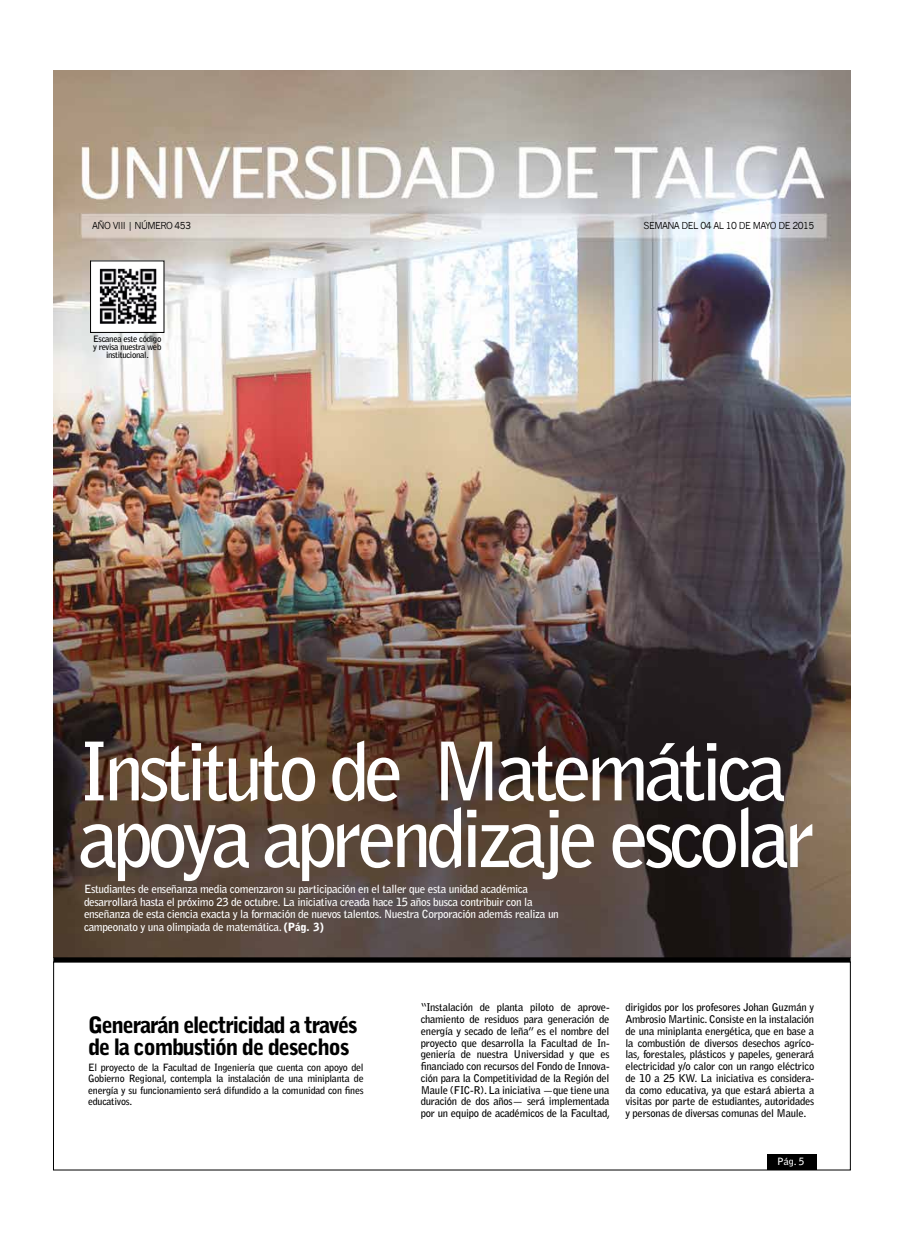
<style>
.page{position:relative;width:904px;height:1241px;background:#fff}
.page>*{position:absolute;margin:0;border:0;box-sizing:border-box;transform-origin:0 0}
.t1{font:700 80.12px/66.6px "Bell Gothic Std";letter-spacing:-.07em;color:#fff}
.t2{font:900 22.5px/22.5px "Bell Gothic Std";letter-spacing:-.06em;color:#000}
.t3{font:700 11.25px/12.5px "Bell Gothic Std";letter-spacing:-.03em;color:#fff}
.t4{font:700 10.62px/11.8px "Bell Gothic Std";letter-spacing:-.025em;color:#000;text-align:justify}
.t5{font:700 10px/11.2px "Bell Gothic Std";letter-spacing:-.025em;color:#000;text-align:justify}
.t6{font:700 10px "Bell Gothic Std";color:#fff}
.t7{font:9.38px "News Gothic";letter-spacing:-.06em;color:#000}
.t8{font:700 8.75px/8.1px "Bell Gothic Std";letter-spacing:-.04em;color:#000;text-align:center}
.s1{font-weight:900}
</style>
<div class="page">
<img style="left:53px;top:71px;width:797px;height:886px">
<div style="left:53px;top:957px;width:797px;height:5px;background:#000"></div>
<div style="left:766px;top:1153px;width:50px;height:16px;background:#000"></div>
<img style="left:92px;top:262px;width:70px;height:69px">
<div style="left:90px;top:260px;width:74px;height:73px;border:1px solid #000"></div>
<p class="t7" style="left:92px;top:220px;width:100px">AÑO VIII | NÚMERO 453</p>
<p class="t8" style="left:93px;top:335px;width:70px">Escanea este código y revisa nuestra web institucional.</p>
<p class="t7" style="left:643px;top:220px;width:172px">SEMANA DEL 04 AL 10 DE MAYO DE 2015</p>
<h1 class="t1" style="left:79px;top:738px;width:738px">Instituto de Matemática apoya aprendizaje escolar</h1>
<p class="t3" style="left:84px;top:883px;width:476px">Estudiantes de enseñanza media comenzaron su participación en el taller que esta unidad académica desarrollará hasta el próximo 23 de octubre. La iniciativa creada hace 15 años busca contribuir con la enseñanza de esta ciencia exacta y la formación de nuevos talentos. Nuestra Corporación además realiza un campeonato y una olimpiada de matemática. <span class="s1">(Pág. 3)</span></p>
<h2 class="t2" style="left:88px;top:1013px;width:271px">Generarán electricidad a través de la combustión de desechos</h2>
<p class="t5" style="left:88px;top:1061px;width:277px">El proyecto de la Facultad de Ingeniería que cuenta con apoyo del Gobierno Regional, contempla la instalación de una miniplanta de energía y su funcionamiento será difundido a la comunidad con fines educativos.</p>
<p class="t4" style="left:421px;top:1001px;width:191px">“Instalación de planta piloto de aprove&shy;chamiento de residuos para generación de energía y secado de leña” es el nombre del proyecto que desarrolla la Facultad de In&shy;geniería de nuestra Universidad y que es financiado con recursos del Fondo de Innova&shy;ción para la Competitividad de la Región del Maule (FIC-R). La iniciativa —que tiene una duración de dos años— será implementada por un equipo de académicos de la Facultad,</p>
<p class="t4" style="left:625px;top:1001px;width:190px">dirigidos por los profesores Johan Guzmán y Ambrosio Martinic. Consiste en la instalación de una miniplanta energética, que en base a la combustión de diversos desechos agríco&shy;las, forestales, plásticos y papeles, generará electricidad y/o calor con un rango eléctrico de 10 a 25 KW. La iniciativa es considera&shy;da como educativa, ya que estará abierta a visitas por parte de estudiantes, autoridades y personas de diversas comunas del Maule.</p>
<p class="t6" style="left:777px;top:1155px;width:29px">Pág. 5</p>
</div>
